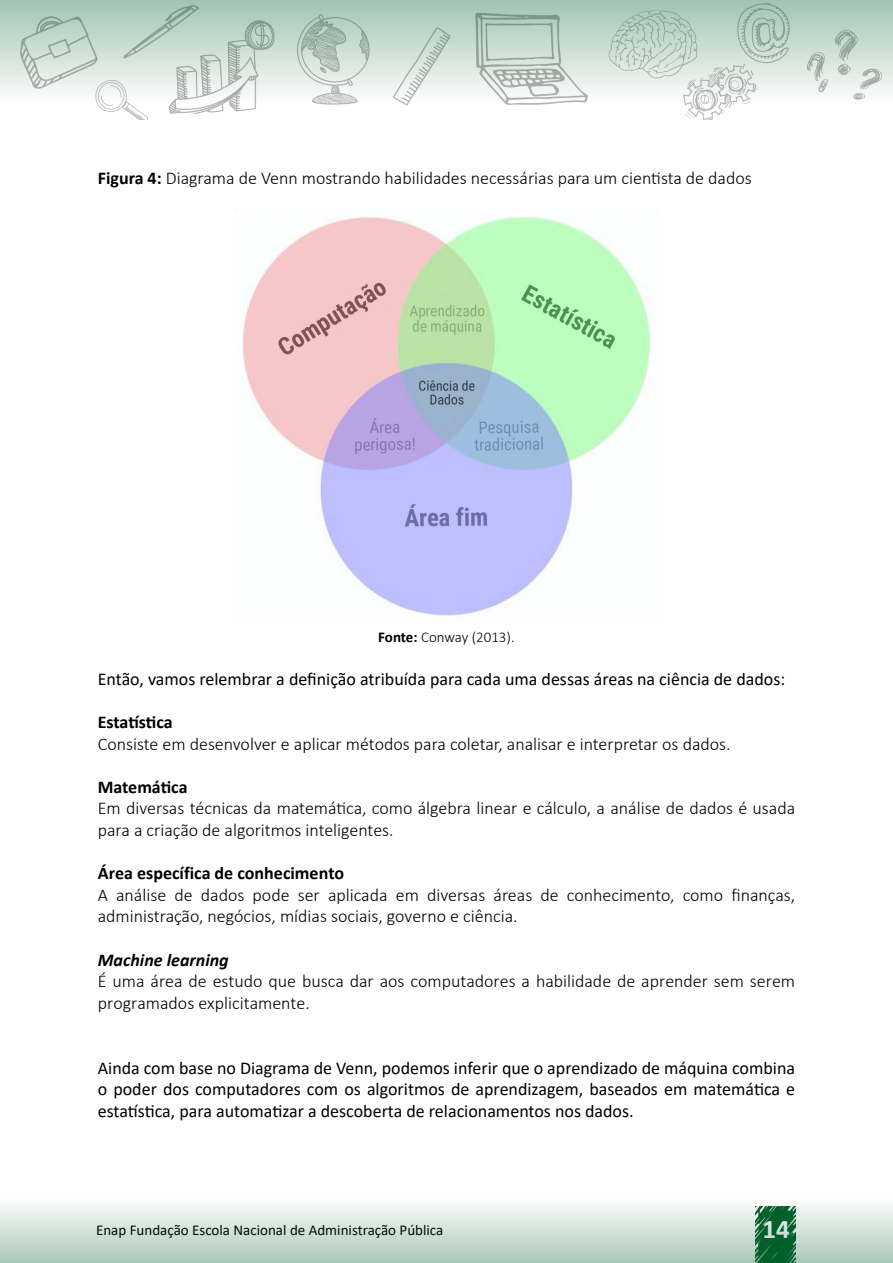
<style>
.page{position:relative;width:893px;height:1263px;background:#fff}
.page>*{position:absolute;margin:0;border:0;box-sizing:border-box;transform-origin:0 0}
.t1{font:700 27px "Calibri";color:#fff}
.t2{font:300 18px/21.6px "Calibri";color:#000}
.t3{font:18px/21.6px "Calibri";color:#000;text-align:justify}
.t4{font:700 18px "Calibri";color:#000}
.t5{font:italic 700 18px "Calibri";color:#000}
.t6{font:15px "Calibri";color:#000}
.t7{font:300 15px "Calibri";color:#000}
.s1{font-weight:700}
</style>
<div class="page">
<svg style="left:0;top:0;width:893px;height:120px"></svg>
<svg style="left:0;top:1205px;width:893px;height:58px;background:#c5dace"></svg>
<img style="left:242px;top:217px;width:409px;height:401px">
<p class="t2" style="left:98px;top:167px;width:655px"><span class="s1">Figura 4:</span> Diagrama de Venn mostrando habilidades necessárias para um cientista de dados</p>
<p class="t7" style="left:378px;top:627px;width:138px"><span class="s1">Fonte:</span> Conway (2013).</p>
<p class="t3" style="left:98px;top:668px;width:689px">Então, vamos relembrar a definição atribuída para cada uma dessas áreas na ciência de dados:</p>
<p class="t4" style="left:98px;top:709px;width:76px">Estatística</p>
<p class="t2" style="left:98px;top:733px;width:634px">Consiste em desenvolver e aplicar métodos para coletar, analisar e interpretar os dados.</p>
<p class="t4" style="left:98px;top:774px;width:91px">Matemática</p>
<p class="t2" style="left:98px;top:797px;width:699px">Em diversas técnicas da matemática, como álgebra linear e cálculo, a análise de dados é usada para a criação de algoritmos inteligentes.</p>
<p class="t4" style="left:98px;top:860px;width:248px">Área específica de conhecimento</p>
<p class="t2" style="left:98px;top:884px;width:699px">A análise de dados pode ser aplicada em diversas áreas de conhecimento, como finanças, administração, negócios, mídias sociais, governo e ciência.</p>
<p class="t5" style="left:98px;top:947px;width:132px">Machine learning</p>
<p class="t2" style="left:98px;top:970px;width:699px">É uma área de estudo que busca dar aos computadores a habilidade de aprender sem serem programados explicitamente.</p>
<p class="t3" style="left:98px;top:1056px;width:699px">Ainda com base no Diagrama de Venn, podemos inferir que o aprendizado de máquina combina o poder dos computadores com os algoritmos de aprendizagem, baseados em matemática e estatística, para automatizar a descoberta de relacionamentos nos dados.</p>
<p class="t6" style="left:96px;top:1220px;width:349px">Enap Fundação Escola Nacional de Administração Pública</p>
<h1 class="t1" style="left:763px;top:1210px;width:29px">14</h1>
</div>
